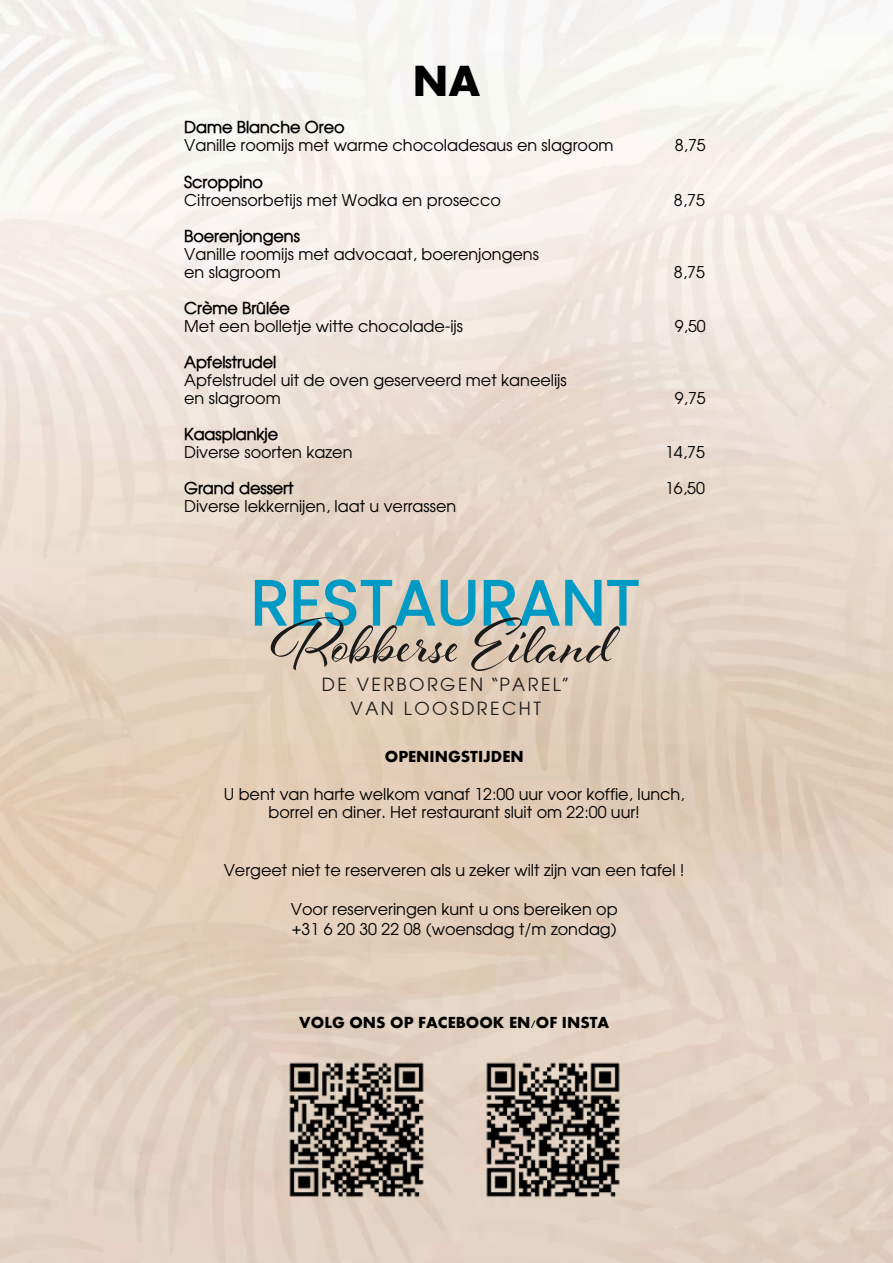
<style>
.page{position:relative;width:893px;height:1263px;background:#fff}
.page>*{position:absolute;margin:0;border:0;box-sizing:border-box;transform-origin:0 0}
.t1{font:67.8px "Al Fresco";color:#1c1b1b}
.t2{font:63.6px "Poppins";color:#009ac4}
.t3{font:700 45px "Aharoni";color:#000}
.t4{font:18.15px/23.9px "Atilla Normal";letter-spacing:.14em;color:#1c1b1b;text-align:center}
.t5{font:16.5px/18px "Atilla Normal";color:#000}
.t6{font:700 16.5px "Atilla";color:#000}
.t7{font:700 16.5px "Aharoni";color:#000}
</style>
<div class="page">
<img style="left:479px;top:1056px;width:148px;height:147px">
<img style="left:283px;top:1056px;width:148px;height:147px">
<svg style="left:254px;top:579px;width:222px;height:48px;background:#bcc7be"></svg>
<svg style="left:483px;top:579px;width:156px;height:48px;background:#bcc9c2"></svg>
<h3 class="t3" style="left:412px;top:54px;width:70px">NA</h3>
<p class="t6" style="left:184px;top:116px;width:162px">Dame Blanche Oreo</p>
<p class="t5" style="left:184px;top:136px;width:431px">Vanille roomijs met warme chocoladesaus en slagroom</p>
<p class="t5" style="left:675px;top:136px;width:33px">8,75</p>
<p class="t6" style="left:184px;top:170px;width:80px">Scroppino</p>
<p class="t5" style="left:184px;top:190px;width:318px">Citroensorbetijs met Wodka en prosecco</p>
<p class="t5" style="left:674px;top:190px;width:33px">8,75</p>
<p class="t6" style="left:184px;top:224px;width:117px">Boerenjongens</p>
<p class="t5" style="left:184px;top:244px;width:356px">Vanille roomijs met advocaat, boerenjongens en slagroom</p>
<p class="t5" style="left:674px;top:262px;width:33px">8,75</p>
<p class="t6" style="left:184px;top:296px;width:107px">Crème Brûlée</p>
<p class="t5" style="left:184px;top:316px;width:280px">Met een bolletje witte chocolade-ijs</p>
<p class="t5" style="left:675px;top:316px;width:33px">9,50</p>
<p class="t6" style="left:184px;top:350px;width:94px">Apfelstrudel</p>
<p class="t5" style="left:184px;top:370px;width:384px">Apfelstrudel uit de oven geserveerd met kaneelijs en slagroom</p>
<p class="t5" style="left:675px;top:388px;width:33px">9,75</p>
<p class="t6" style="left:184px;top:422px;width:96px">Kaasplankje</p>
<p class="t5" style="left:184px;top:442px;width:170px">Diverse soorten kazen</p>
<p class="t5" style="left:665px;top:442px;width:41px">14,75</p>
<p class="t6" style="left:184px;top:476px;width:111px">Grand dessert</p>
<p class="t5" style="left:665px;top:478px;width:41px">16,50</p>
<p class="t5" style="left:184px;top:496px;width:273px">Diverse lekkernijen, laat u verrassen</p>
<h2 class="t2" style="left:251px;top:566px;width:391px">RESTAURANT</h2>
<h1 class="t1" style="left:271px;top:598px;width:344px">Robberse Eiland</h1>
<p class="t4" style="left:322px;top:672px;width:249px">DE VERBORGEN “PAREL”<br>VAN LOOSDRECHT</p>
<p class="t7" style="left:385px;top:746px;width:140px">OPENINGSTIJDEN</p>
<p class="t5" style="left:224px;top:784px;width:462px;text-align:center">U bent van harte welkom vanaf 12:00 uur voor koffie, lunch, borrel en diner. Het restaurant sluit om 22:00 uur!</p>
<p class="t5" style="left:224px;top:860px;width:462px">Vergeet niet te reserveren als u zeker wilt zijn van een tafel !</p>
<p class="t5" style="left:291px;top:899px;width:328px;line-height:19.8px">Voor reserveringen kunt u ons bereiken op +31 6 20 30 22 08 (woensdag t/m zondag)</p>
<p class="t7" style="left:299px;top:1013px;width:312px">VOLG ONS OP FACEBOOK EN/OF INSTA</p>
</div>
